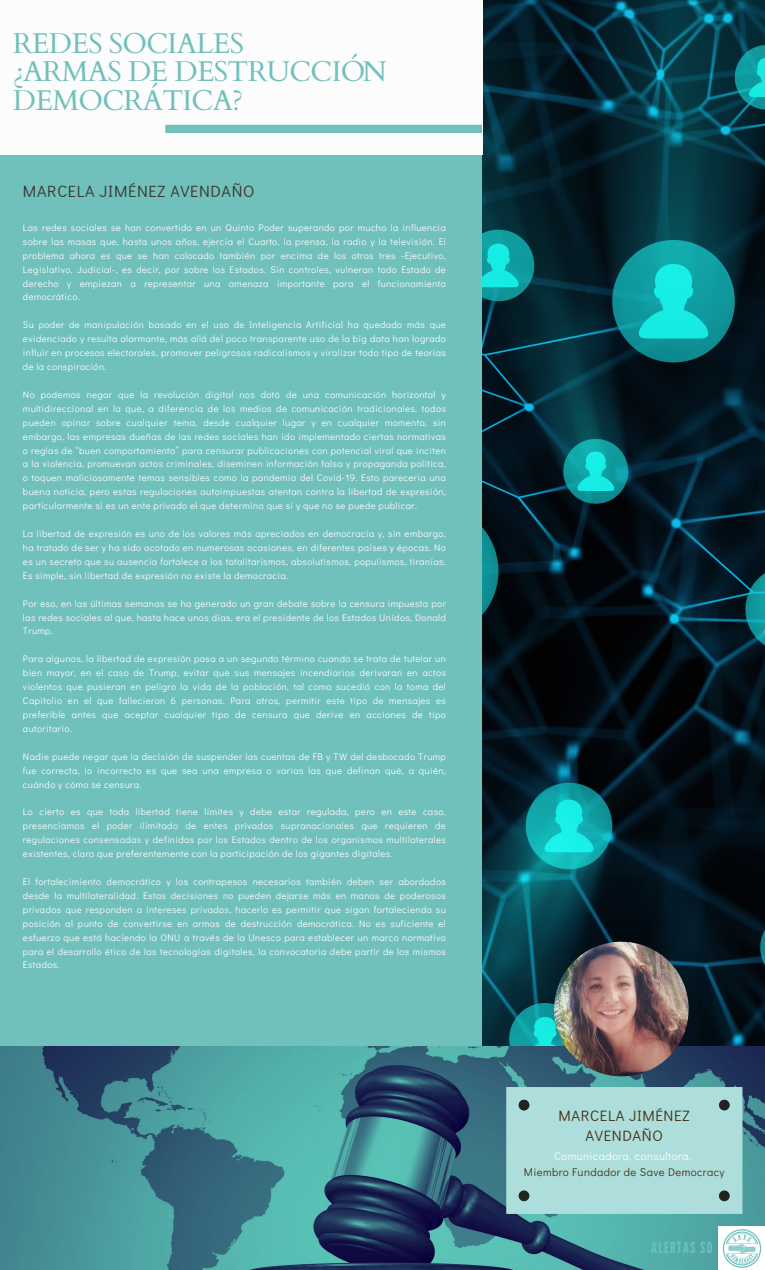
<style>
.page{position:relative;width:765px;height:1270px;background:#70c0bc}
.page>*{position:absolute;margin:0;border:0;box-sizing:border-box;transform-origin:0 0}
.t1{font:28.59px/28.3px "Cardo";letter-spacing:-.025em;color:#70c0bc}
.t2{font:16.27px "Didact Gothic";letter-spacing:.04em;color:#3e3531}
.t3{font:15.47px "League Gothic";letter-spacing:.08em;color:#70c0bc}
.t4{font:14.98px/20.3px "Didact Gothic";letter-spacing:.04em;color:#453114;text-align:center}
.t5{font:11.09px "Didact Gothic";letter-spacing:.04em;color:#453114}
.t6{font:11.09px "Didact Gothic";letter-spacing:.04em;color:#fefefe}
.t7{font:9.52px/13.9px "Didact Gothic";letter-spacing:.04em;color:#fcfcfc;text-align:justify}
</style>
<div class="page">
<img style="left:482px;top:0;width:283px;height:1046px">
<img style="left:0;top:1046px;width:765px;height:224px">
<div style="left:0;top:0;width:482px;height:155px;background:#fcfcfc"></div>
<div style="left:506px;top:1087px;width:236px;height:127px;background:#aededc"></div>
<div style="left:519px;top:1100px;width:10px;height:10px;background:#222;border-radius:50%"></div>
<div style="left:719px;top:1100px;width:11px;height:10px;background:#222;border-radius:50%"></div>
<div style="left:719px;top:1191px;width:11px;height:10px;background:#222;border-radius:50%"></div>
<div style="left:519px;top:1191px;width:10px;height:10px;background:#222;border-radius:50%"></div>
<img style="left:718px;top:1227px;width:47px;height:43px">
<div style="left:165px;top:125px;width:317px;height:8px;background:#70c0bc"></div>
<img style="left:554px;top:942px;width:135px;height:134px;border-radius:50%">
<p class="t1" style="left:13px;top:30px;width:233px">REDES SOCIALES</p>
<p class="t1" style="left:13px;top:58px;width:375px">¿ARMAS DE DESTRUCCIÓN<br>DEMOCRÁTICA?</p>
<p class="t2" style="left:23px;top:180px;width:233px">MARCELA JIMÉNEZ AVENDAÑO</p>
<p class="t7" style="left:23px;top:220px;width:424px">Las redes sociales se han convertido en un Quinto Poder superando por mucho la influencia sobre las masas que, hasta unos años, ejercía el Cuarto, la prensa, la radio y la televisión. El problema ahora es que se han colocado también por encima de los otros tres -Ejecutivo, Legislativo, Judicial-, es decir, por sobre los Estados. Sin controles, vulneran todo Estado de derecho y empiezan a representar una amenaza importante para el funcionamiento democrático.</p>
<p class="t7" style="left:23px;top:318px;width:424px">Su poder de manipulación basado en el uso de Inteligencia Artificial ha quedado más que evidenciado y resulta alarmante, más allá del poco transparente uso de la big data han logrado influir en procesos electorales, promover peligrosos radicalismos y viralizar todo tipo de teorías de la conspiración.</p>
<p class="t7" style="left:23px;top:387px;width:424px">No podemos negar que la revolución digital nos dotó de una comunicación horizontal y multidireccional en la que, a diferencia de los medios de comunicación tradicionales, todos pueden opinar sobre cualquier tema, desde cualquier lugar y en cualquier momento, sin embargo, las empresas dueñas de las redes sociales han ido implementado ciertas normativas o reglas de “buen comportamiento” para censurar publicaciones con potencial viral que inciten a la violencia, promuevan actos criminales, diseminen información falsa y propaganda política, o toquen maliciosamente temas sensibles como la pandemia del Covid-19. Esto parecería una buena noticia, pero estas regulaciones autoimpuestas atentan contra la libertad de expresión, particularmente si es un ente privado el que determina que sí y que no se puede publicar.</p>
<p class="t7" style="left:23px;top:526px;width:424px">La libertad de expresión es uno de los valores más apreciados en democracia y, sin embargo, ha tratado de ser y ha sido acotado en numerosas ocasiones, en diferentes países y épocas. No es un secreto que su ausencia fortalece a los totalitarismos, absolutismos, populismos, tiranías.<br>Es simple, sin libertad de expresión no existe la democracia.</p>
<p class="t7" style="left:23px;top:596px;width:424px">Por eso, en las últimas semanas se ha generado un gran debate sobre la censura impuesta por las redes sociales al que, hasta hace unos días, era el presidente de los Estados Unidos, Donald Trump.</p>
<p class="t7" style="left:23px;top:652px;width:424px">Para algunos, la libertad de expresión pasa a un segundo término cuando se trata de tutelar un bien mayor, en el caso de Trump, evitar que sus mensajes incendiarios derivaran en actos violentos que pusieran en peligro la vida de la población, tal como sucedió con la toma del Capitolio en el que fallecieron 6 personas. Para otros, permitir este tipo de mensajes es preferible antes que aceptar cualquier tipo de censura que derive en acciones de tipo autoritario.</p>
<p class="t7" style="left:23px;top:749px;width:424px">Nadie puede negar que la decisión de suspender las cuentas de FB y TW del desbocado Trump fue correcta, lo incorrecto es que sea una empresa o varias las que definan qué, a quién, cuándo y cómo se censura.</p>
<p class="t7" style="left:23px;top:805px;width:424px">Lo cierto es que toda libertad tiene límites y debe estar regulada, pero en este caso, presenciamos el poder ilimitado de entes privados supranacionales que requieren de regulaciones consensadas y definidas por los Estados dentro de los organismos multilaterales existentes, claro que preferentemente con la participación de los gigantes digitales.</p>
<p class="t7" style="left:23px;top:874px;width:424px">El fortalecimiento democrático y los contrapesos necesarios también deben ser abordados desde la multilateralidad. Estas decisiones no pueden dejarse más en manos de poderosos privados que responden a intereses privados, hacerlo es permitir que sigan fortaleciendo su posición al punto de convertirse en armas de destrucción democrática. No es suficiente el esfuerzo que está haciendo la ONU a través de la Unesco para establecer un marco normativo para el desarrollo ético de las tecnologías digitales, la convocatoria debe partir de los mismos Estados.</p>
<p class="t4" style="left:558px;top:1105px;width:133px">MARCELA JIMÉNEZ<br>AVENDAÑO</p>
<p class="t6" style="left:554px;top:1149px;width:138px">Comunicadora, consultora.</p>
<p class="t5" style="left:524px;top:1164px;width:202px">Miembro Fundador de Save Democracy</p>
<p class="t3" style="left:651px;top:1239px;width:63px">ALERTAS SD</p>
</div>
